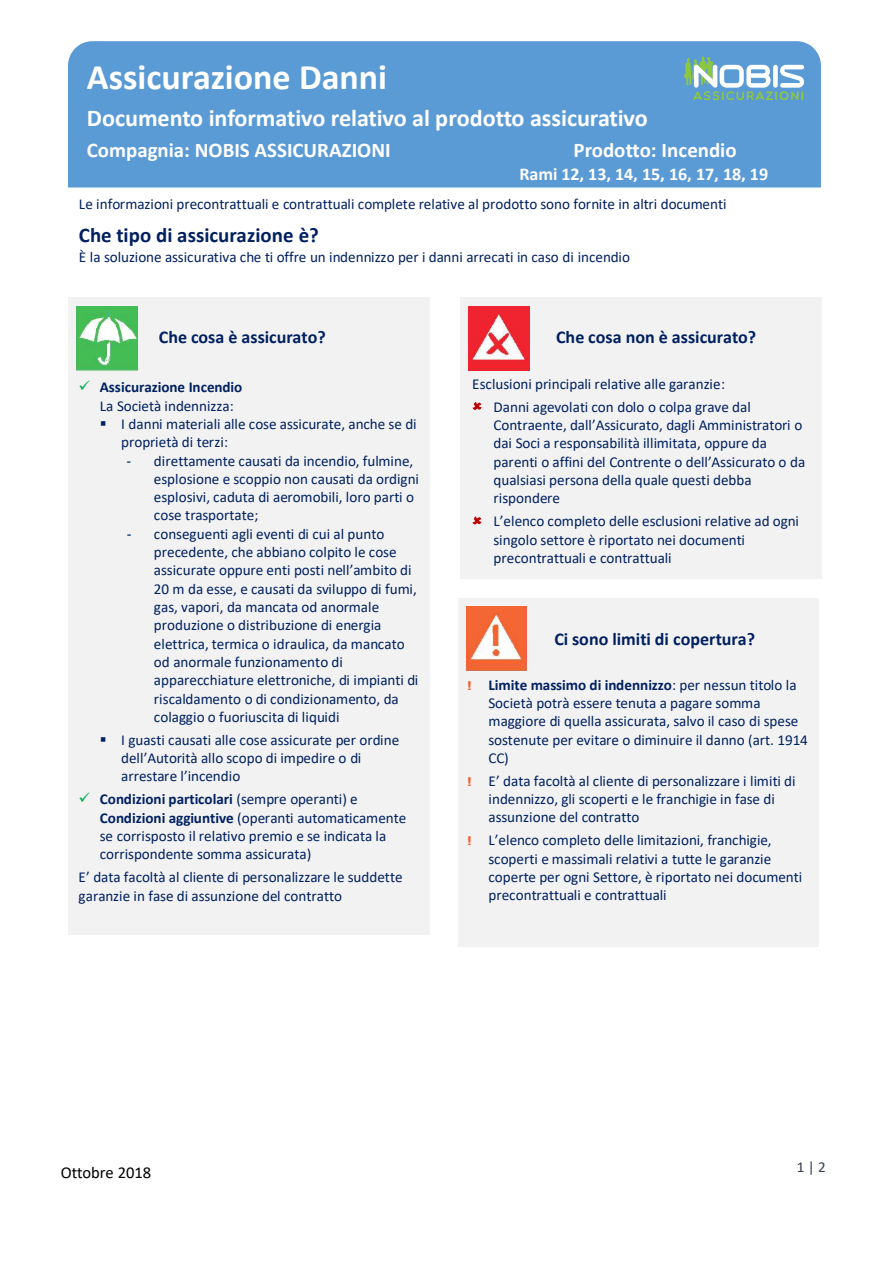
<style>
.page{position:relative;width:894px;height:1263px;background:#fff}
.page>*{position:absolute;margin:0;border:0;box-sizing:border-box;transform-origin:0 0}
.t1{font:700 36px "Calibri";color:#fff}
.t2{font:700 24.15px "Calibri";letter-spacing:-.005em;color:#fff}
.t3{font:700 20.85px "Calibri";color:#fff}
.t4{font:700 20.85px "Calibri";color:#002060}
.t5{font:700 20.85px "Calibri";color:#fff}
.t6{font:700 18px "Calibri";color:#002060}
.t7{font:700 18px "Calibri";letter-spacing:-.005em;color:#fff}
.t8{font:16.5px "Calibri";letter-spacing:-.005em;color:#000}
.t9{font:15.15px/18.3px "Calibri";color:#002060}
.t10{font:700 15.15px "Calibri";letter-spacing:-.01em;color:#002060}
.t11{font:15.15px "Calibri";color:#323e4f}
.s1{font-style:inherit}
.s2{color:#00b050}
.s3{font-family:"Arial Narrow"}
.s4{font-weight:700}
.s5{font-family:"Verdana";font-weight:700;font-size:11.85px;color:#f15a29}
</style>
<div class="page">
<div style="left:68px;top:41px;width:752px;height:147px;background:#5b9bd5"></div>
<div style="left:460px;top:298px;width:360px;height:281px;background:#f2f2f2"></div>
<img style="left:468px;top:306px;width:61px;height:64px">
<div style="left:68px;top:297px;width:361px;height:638px;background:#f2f2f2"></div>
<img style="left:77px;top:307px;width:60px;height:63px">
<div style="left:458px;top:598px;width:360px;height:349px;background:#f2f2f2"></div>
<img style="left:466px;top:607px;width:60px;height:64px">
<svg style="left:684px;top:56px;width:119px;height:44px"></svg>
<p class="t1" style="left:87px;top:62px;width:301px">Assicurazione Danni</p>
<p class="t2" style="left:87px;top:108px;width:562px">Documento informativo relativo al prodotto assicurativo</p>
<p class="t3" style="left:87px;top:135px;width:305px"><span class="s1">Compagnia:</span> NOBIS ASSICURAZIONI</p>
<p class="t5" style="left:573px;top:141px;width:165px">Prodotto: Incendio</p>
<p class="t7" style="left:519px;top:166px;width:250px">Rami 12, 13, 14, 15, 16, 17, 18, 19</p>
<p class="t9" style="left:79px;top:196px;width:649px">Le informazioni precontrattuali e contrattuali complete relative al prodotto sono fornite in altri documenti</p>
<p class="t4" style="left:79px;top:226px;width:241px">Che tipo di assicurazione è?</p>
<p class="t9" style="left:79px;top:249px;width:552px">È la soluzione assicurativa che ti offre un indennizzo per i danni arrecati in caso di incendio</p>
<p class="t6" style="left:159px;top:329px;width:168px">Che cosa è assicurato?</p>
<p class="t6" style="left:556px;top:329px;width:201px">Che cosa non è assicurato?</p>
<p class="t9" style="left:472px;top:376px;width:254px">Esclusioni principali relative alle garanzie:</p>
<p class="t9" style="left:493px;top:399px;width:313px">Danni agevolati con dolo o colpa grave dal Contraente, dall’Assicurato, dagli Amministratori o dai Soci a responsabilità illimitata, oppure da parenti o affini del Contrente o dell’Assicurato o da qualsiasi persona della quale questi debba rispondere</p>
<p class="t9" style="left:493px;top:513px;width:307px">L’elenco completo delle esclusioni relative ad ogni singolo settore è riportato nei documenti precontrattuali e contrattuali</p>
<p class="t10" style="left:79px;top:381px;width:165px"><span class="s2">✓</span> Assicurazione Incendio</p>
<p class="t9" style="left:100px;top:398px;width:135px">La Società indennizza:</p>
<p class="t9" style="left:121px;top:416px;width:297px;text-indent:-21px">▪ I danni materiali alle cose assicurate, anche se di proprietà di terzi:</p>
<p class="t9" style="left:154px;top:453px;width:266px;text-indent:-27px"><span class="s3">-</span> direttamente causati da incendio, fulmine, esplosione e scoppio non causati da ordigni esplosivi, caduta di aeromobili, loro parti o cose trasportate;</p>
<p class="t9" style="left:154px;top:526px;width:266px;text-indent:-27px"><span class="s3">-</span> conseguenti agli eventi di cui al punto precedente, che abbiano colpito le cose assicurate oppure enti posti nell’ambito di 20 m da esse, e causati da sviluppo di fumi, gas, vapori, da mancata od anormale produzione o distribuzione di energia elettrica, termica o idraulica, da mancato od anormale funzionamento di apparecchiature elettroniche, di impianti di riscaldamento o di condizionamento, da colaggio o fuoriuscita di liquidi</p>
<p class="t9" style="left:121px;top:732px;width:280px;text-indent:-21px">▪ I guasti causati alle cose assicurate per ordine dell’Autorità allo scopo di impedire o di arrestare l’incendio</p>
<p class="t9" style="left:100px;top:791px;width:308px;text-indent:-21px"><span class="s2">✓</span> <span class="s4">Condizioni particolari</span> (sempre operanti) e <span class="s4">Condizioni aggiuntive</span> (operanti automaticamente se corrisposto il relativo premio e se indicata la corrispondente somma assicurata)</p>
<p class="t9" style="left:79px;top:868px;width:325px;line-height:19.5px">E’ data facoltà al cliente di personalizzare le suddette garanzie in fase di assunzione del contratto</p>
<p class="t6" style="left:554px;top:631px;width:202px">Ci sono limiti di copertura?</p>
<p class="t9" style="left:488px;top:677px;width:321px;text-indent:-21px"><span class="s5">!</span> <span class="s4">Limite massimo di indennizzo</span>: per nessun titolo la Società potrà essere tenuta a pagare somma maggiore di quella assicurata, salvo il caso di spese sostenute per evitare o diminuire il danno (art. 1914<br>CC)</p>
<p class="t9" style="left:488px;top:773px;width:308px;text-indent:-21px"><span class="s5">!</span> E’ data facoltà al cliente di personalizzare i limiti di indennizzo, gli scoperti e le franchigie in fase di assunzione del contratto</p>
<p class="t9" style="left:488px;top:832px;width:315px;text-indent:-21px"><span class="s5">!</span> L’elenco completo delle limitazioni, franchigie, scoperti e massimali relativi a tutte le garanzie coperte per ogni Settore, è riportato nei documenti precontrattuali e contrattuali</p>
<p class="t8" style="left:61px;top:1165px;width:92px">Ottobre 2018</p>
<p class="t11" style="left:796px;top:1160px;width:31px">1| 2</p>
</div>
